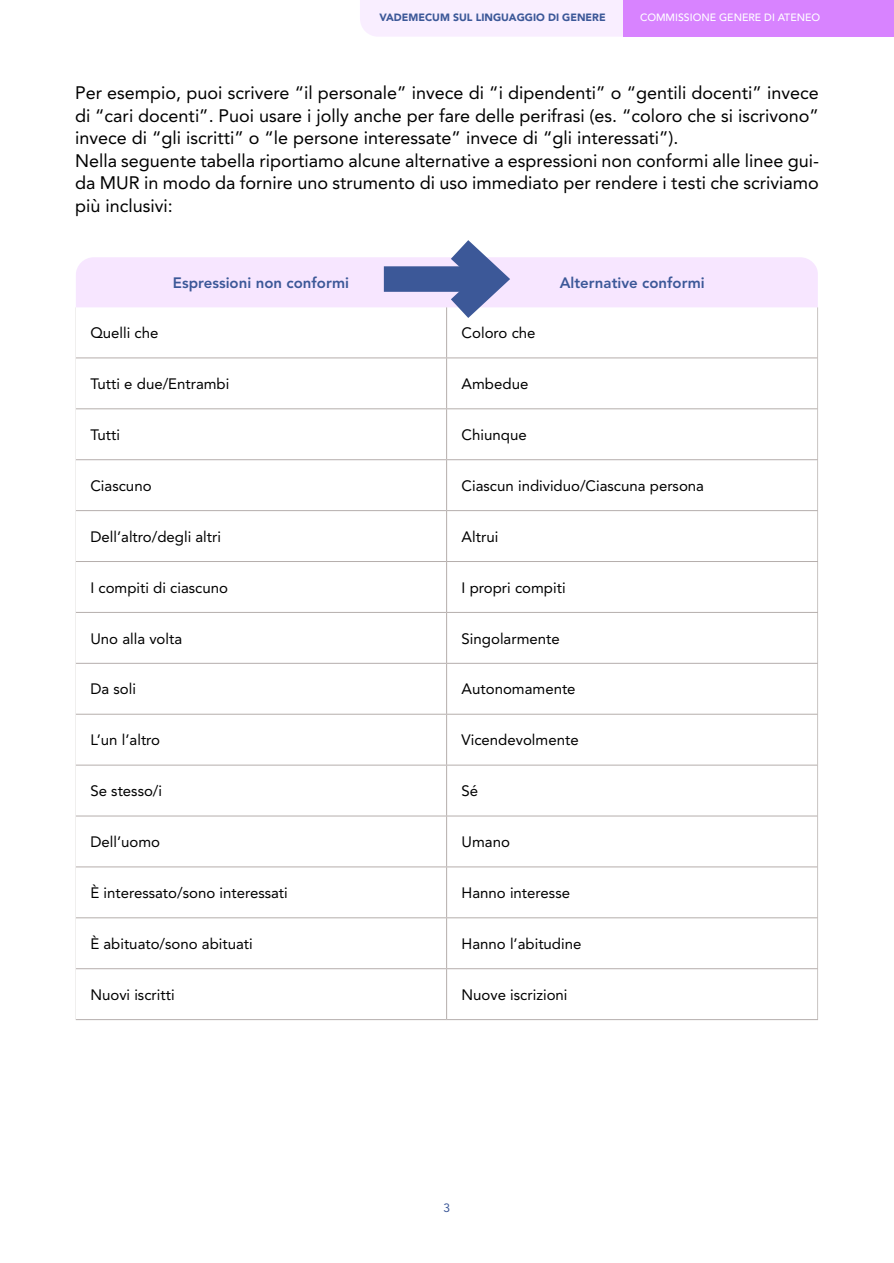
<style>
.page{position:relative;width:894px;height:1263px;background:#fff}
.page>*{position:absolute;margin:0;border:0;box-sizing:border-box;transform-origin:0 0}
.t1{font:18px/22.5px "Avenir LT Std";color:#000}
.t2{font:15px "Avenir LT Std";color:#000}
.t3{font:800 15px "Avenir LT Std";color:#3c5898}
.t4{font:12px "Avenir LT Std";color:#3c5898}
.t5{font:900 10.5px "Avenir LT Std";color:#3c5898}
.t6{font:500 10.5px "Avenir LT Std";color:#fff}
</style>
<div class="page">
<div style="left:360px;top:0;width:262px;height:37px;background:#f9eeff"></div>
<div style="left:622px;top:0;width:272px;height:37px;background:#d883ff"></div>
<hr style="left:446px;top:307px;width:1px;height:51px;background:#b5aeac">
<hr style="left:76px;top:358px;width:370px;height:1px;background:#b5aeac">
<hr style="left:446px;top:358px;width:372px;height:1px;background:#b5aeac">
<hr style="left:446px;top:358px;width:1px;height:50px;background:#b5aeac">
<hr style="left:76px;top:408px;width:370px;height:1px;background:#b5aeac">
<hr style="left:446px;top:408px;width:372px;height:1px;background:#b5aeac">
<hr style="left:446px;top:409px;width:1px;height:50px;background:#b5aeac">
<hr style="left:76px;top:459px;width:370px;height:1px;background:#b5aeac">
<hr style="left:446px;top:459px;width:372px;height:1px;background:#b5aeac">
<hr style="left:446px;top:460px;width:1px;height:50px;background:#b5aeac">
<hr style="left:76px;top:510px;width:370px;height:1px;background:#b5aeac">
<hr style="left:446px;top:510px;width:372px;height:1px;background:#b5aeac">
<hr style="left:446px;top:511px;width:1px;height:50px;background:#b5aeac">
<hr style="left:76px;top:561px;width:370px;height:1px;background:#b5aeac">
<hr style="left:446px;top:561px;width:372px;height:1px;background:#b5aeac">
<hr style="left:446px;top:562px;width:1px;height:50px;background:#b5aeac">
<hr style="left:76px;top:612px;width:370px;height:1px;background:#b5aeac">
<hr style="left:446px;top:612px;width:372px;height:1px;background:#b5aeac">
<hr style="left:446px;top:613px;width:1px;height:50px;background:#b5aeac">
<hr style="left:76px;top:663px;width:370px;height:1px;background:#b5aeac">
<hr style="left:446px;top:663px;width:372px;height:1px;background:#b5aeac">
<hr style="left:446px;top:664px;width:1px;height:50px;background:#b5aeac">
<hr style="left:76px;top:714px;width:370px;height:1px;background:#b5aeac">
<hr style="left:446px;top:714px;width:372px;height:1px;background:#b5aeac">
<hr style="left:446px;top:715px;width:1px;height:50px;background:#b5aeac">
<hr style="left:76px;top:765px;width:370px;height:1px;background:#b5aeac">
<hr style="left:446px;top:765px;width:372px;height:1px;background:#b5aeac">
<hr style="left:446px;top:766px;width:1px;height:50px;background:#b5aeac">
<hr style="left:76px;top:816px;width:370px;height:1px;background:#b5aeac">
<hr style="left:446px;top:816px;width:372px;height:1px;background:#b5aeac">
<hr style="left:446px;top:816px;width:1px;height:51px;background:#b5aeac">
<hr style="left:76px;top:867px;width:370px;height:1px;background:#b5aeac">
<hr style="left:446px;top:867px;width:372px;height:1px;background:#b5aeac">
<hr style="left:446px;top:867px;width:1px;height:50px;background:#b5aeac">
<hr style="left:76px;top:917px;width:370px;height:1px;background:#b5aeac">
<hr style="left:446px;top:917px;width:372px;height:1px;background:#b5aeac">
<hr style="left:446px;top:918px;width:1px;height:50px;background:#b5aeac">
<hr style="left:76px;top:968px;width:370px;height:1px;background:#b5aeac">
<hr style="left:446px;top:968px;width:372px;height:1px;background:#b5aeac">
<hr style="left:446px;top:969px;width:1px;height:50px;background:#b5aeac">
<hr style="left:76px;top:307px;width:1px;height:51px;background:#b5aeac">
<hr style="left:817px;top:307px;width:1px;height:51px;background:#b5aeac">
<hr style="left:76px;top:358px;width:1px;height:50px;background:#b5aeac">
<hr style="left:817px;top:358px;width:1px;height:50px;background:#b5aeac">
<hr style="left:76px;top:409px;width:1px;height:50px;background:#b5aeac">
<hr style="left:817px;top:409px;width:1px;height:50px;background:#b5aeac">
<hr style="left:76px;top:460px;width:1px;height:50px;background:#b5aeac">
<hr style="left:817px;top:460px;width:1px;height:50px;background:#b5aeac">
<hr style="left:76px;top:511px;width:1px;height:50px;background:#b5aeac">
<hr style="left:817px;top:511px;width:1px;height:50px;background:#b5aeac">
<hr style="left:76px;top:562px;width:1px;height:50px;background:#b5aeac">
<hr style="left:817px;top:562px;width:1px;height:50px;background:#b5aeac">
<hr style="left:76px;top:613px;width:1px;height:50px;background:#b5aeac">
<hr style="left:817px;top:613px;width:1px;height:50px;background:#b5aeac">
<hr style="left:76px;top:664px;width:1px;height:50px;background:#b5aeac">
<hr style="left:817px;top:664px;width:1px;height:50px;background:#b5aeac">
<hr style="left:76px;top:715px;width:1px;height:50px;background:#b5aeac">
<hr style="left:817px;top:715px;width:1px;height:50px;background:#b5aeac">
<hr style="left:76px;top:766px;width:1px;height:50px;background:#b5aeac">
<hr style="left:817px;top:766px;width:1px;height:50px;background:#b5aeac">
<hr style="left:76px;top:816px;width:1px;height:51px;background:#b5aeac">
<hr style="left:817px;top:816px;width:1px;height:51px;background:#b5aeac">
<hr style="left:76px;top:867px;width:1px;height:50px;background:#b5aeac">
<hr style="left:817px;top:867px;width:1px;height:50px;background:#b5aeac">
<hr style="left:76px;top:918px;width:1px;height:50px;background:#b5aeac">
<hr style="left:817px;top:918px;width:1px;height:50px;background:#b5aeac">
<hr style="left:76px;top:969px;width:1px;height:50px;background:#b5aeac">
<hr style="left:817px;top:969px;width:1px;height:50px;background:#b5aeac">
<hr style="left:76px;top:1019px;width:370px;height:1px;background:#b5aeac">
<hr style="left:446px;top:1019px;width:372px;height:1px;background:#b5aeac">
<svg style="left:76px;top:240px;width:741px;height:105px"></svg>
<p class="t5" style="left:379px;top:11px;width:228px">VADEMECUM SUL LINGUAGGIO DI GENERE</p>
<p class="t6" style="left:640px;top:12px;width:182px">COMMISSIONE GENERE DI ATENEO</p>
<p class="t1" style="left:75px;top:82px;width:745px">Per esempio, puoi scrivere “il personale” invece di “i dipendenti” o “gentili docenti” invece di “cari docenti”. Puoi usare i jolly anche per fare delle perifrasi (es. “coloro che si iscrivono” invece di “gli iscritti” o “le persone interessate” invece di “gli interessati”).<br>Nella seguente tabella riportiamo alcune alternative a espressioni non conformi alle linee gui&shy;da MUR in modo da fornire uno strumento di uso immediato per rendere i testi che scriviamo più inclusivi:</p>
<p class="t3" style="left:173px;top:274px;width:178px">Espressioni non conformi</p>
<p class="t3" style="left:559px;top:274px;width:146px">Alternative conformi</p>
<p class="t2" style="left:90px;top:324px;width:70px">Quelli che</p>
<p class="t2" style="left:461px;top:324px;width:75px">Coloro che</p>
<p class="t2" style="left:90px;top:375px;width:140px">Tutti e due/Entrambi</p>
<p class="t2" style="left:461px;top:375px;width:68px">Ambedue</p>
<p class="t2" style="left:90px;top:426px;width:31px">Tutti</p>
<p class="t2" style="left:461px;top:426px;width:67px">Chiunque</p>
<p class="t2" style="left:90px;top:477px;width:63px">Ciascuno</p>
<p class="t2" style="left:461px;top:477px;width:244px">Ciascun individuo/Ciascuna persona</p>
<p class="t2" style="left:90px;top:528px;width:132px">Dell’altro/degli altri</p>
<p class="t2" style="left:461px;top:528px;width:38px">Altrui</p>
<p class="t2" style="left:90px;top:579px;width:139px">I compiti di ciascuno</p>
<p class="t2" style="left:461px;top:579px;width:105px">I propri compiti</p>
<p class="t2" style="left:90px;top:630px;width:93px">Uno alla volta</p>
<p class="t2" style="left:461px;top:630px;width:100px">Singolarmente</p>
<p class="t2" style="left:90px;top:680px;width:47px">Da soli</p>
<p class="t2" style="left:461px;top:680px;width:115px">Autonomamente</p>
<p class="t2" style="left:90px;top:731px;width:71px">L’un l’altro</p>
<p class="t2" style="left:461px;top:731px;width:118px">Vicendevolmente</p>
<p class="t2" style="left:90px;top:782px;width:73px">Se stesso/i</p>
<p class="t2" style="left:461px;top:782px;width:18px">Sé</p>
<p class="t2" style="left:90px;top:833px;width:71px">Dell’uomo</p>
<p class="t2" style="left:461px;top:833px;width:50px">Umano</p>
<p class="t2" style="left:90px;top:884px;width:199px">È interessato/sono interessati</p>
<p class="t2" style="left:461px;top:884px;width:110px">Hanno interesse</p>
<p class="t2" style="left:90px;top:935px;width:164px">È abituato/sono abituati</p>
<p class="t2" style="left:461px;top:935px;width:121px">Hanno l’abitudine</p>
<p class="t2" style="left:90px;top:986px;width:86px">Nuovi iscritti</p>
<p class="t2" style="left:461px;top:986px;width:107px">Nuove iscrizioni</p>
<p class="t4" style="left:443px;top:1201px;width:8px">3</p>
</div>
